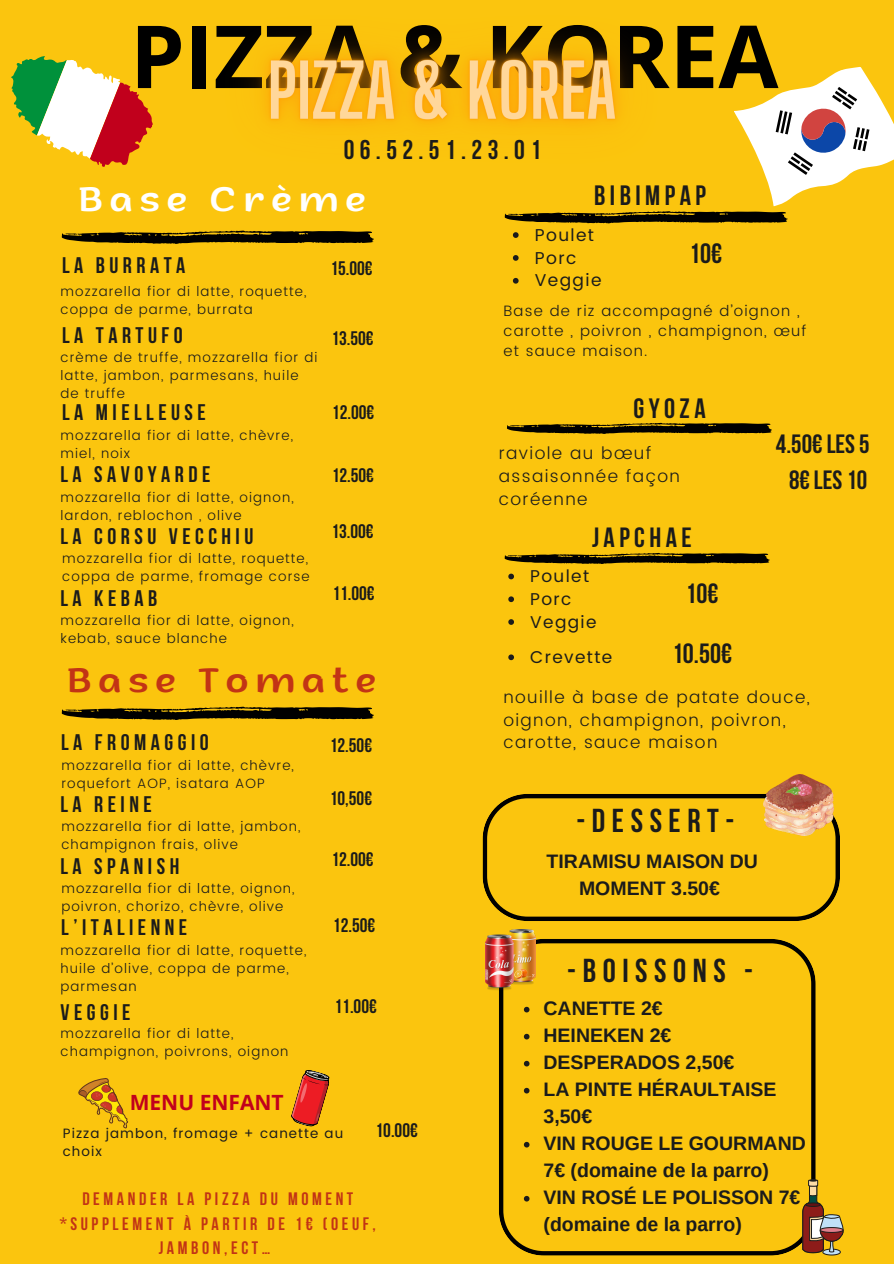
<style>
.page{position:relative;width:894px;height:1264px;background:#fff}
.page>*{position:absolute;margin:0;border:0;box-sizing:border-box;transform-origin:0 0}
.t1{font:700 87px "Open Sans";color:#000}
.t2{font:34.5px "ZT Arturo";letter-spacing:.2em;color:#c23415}
.t3{font:34.5px "ZT Arturo";letter-spacing:.2em;color:#fff}
.t4{font:700 33px "Bebas Neue";letter-spacing:.2em;color:#1b1b1b}
.t5{font:700 27.9px "Bebas Neue";letter-spacing:.16em;color:#1b1b1b}
.t6{font:700 27.75px "Bebas Neue";letter-spacing:.16em;color:#1b1b1b}
.t7{font:700 27px "Bebas Neue";letter-spacing:.2em;color:#1b1b1b}
.t8{font:700 26.4px "Bebas Neue";color:#1b1b1b}
.t9{font:700 22.5px "Bebas Neue";letter-spacing:.2em;color:#1b1b1b}
.t10{font:700 21px "Open Sans";color:#c1001c}
.t11{font:700 19.5px/27px "Arimo";color:#1b1b1b}
.t12{font:700 19.5px "Bebas Neue";color:#1b1b1b}
.t13{font:700 18px/24.8px "Bebas Neue";letter-spacing:.2em;color:#c23415;text-align:center}
.t14{font:300 17.1px/22.8px "Poppins";letter-spacing:.08em;color:#1b1b1b}
.t15{font:17.1px "Poppins";letter-spacing:.08em;color:#1b1b1b}
.t16{font:300 15px/20px "Poppins";letter-spacing:.08em;color:#1b1b1b}
.t17{font:300 13.5px/18px "Poppins";letter-spacing:.08em;color:#1b1b1b}
.t18{font:13.5px/18px "Poppins";letter-spacing:.08em;color:#1b1b1b}
</style>
<div class="page">
<div style="left:0;top:0;width:893px;height:1263px;background:#fbc50e"></div>
<svg style="left:61px;top:230px;width:313px;height:14px"></svg>
<svg style="left:61px;top:706px;width:313px;height:14px"></svg>
<svg style="left:507px;top:423px;width:265px;height:11px"></svg>
<svg style="left:504px;top:553px;width:266px;height:11px"></svg>
<svg style="left:482px;top:794px;width:357px;height:127px"></svg>
<img style="left:763px;top:774px;width:70px;height:61px">
<svg style="left:498px;top:939px;width:317px;height:316px"></svg>
<svg style="left:523px;top:1006px;width:6px;height:6px"></svg>
<svg style="left:523px;top:1033px;width:6px;height:6px"></svg>
<svg style="left:523px;top:1060px;width:6px;height:6px"></svg>
<svg style="left:523px;top:1087px;width:6px;height:6px"></svg>
<svg style="left:523px;top:1141px;width:6px;height:6px"></svg>
<svg style="left:523px;top:1195px;width:6px;height:6px"></svg>
<img style="left:485px;top:929px;width:51px;height:61px">
<svg style="left:802px;top:1179px;width:41px;height:76px"></svg>
<svg style="left:11px;top:56px;width:142px;height:111px"></svg>
<svg style="left:504px;top:66px;width:389px;height:157px"></svg>
<svg style="left:79px;top:1078px;width:49px;height:50px"></svg>
<svg style="left:291px;top:1070px;width:39px;height:57px"></svg>
<svg style="left:512px;top:232px;width:6px;height:6px"></svg>
<svg style="left:512px;top:255px;width:6px;height:6px"></svg>
<svg style="left:512px;top:278px;width:6px;height:6px"></svg>
<svg style="left:508px;top:573px;width:6px;height:6px"></svg>
<svg style="left:508px;top:596px;width:6px;height:6px"></svg>
<svg style="left:508px;top:619px;width:6px;height:6px"></svg>
<svg style="left:508px;top:654px;width:6px;height:6px"></svg>
<img style="left:264px;top:54px;width:435px;height:163px">
<p class="t1" style="left:130px;top:-5px;width:649px">PIZZA &amp; KOREA</p>
<h5 class="t7" style="left:343px;top:138px;width:199px">06.52.51.23.01</h5>
<p class="t3" style="left:78px;top:186px;width:289px">Base Crème</p>
<h1 class="t5" style="left:594px;top:184px;width:113px">BIBIMPAP</h1>
<p class="t9" style="left:62px;top:256px;width:125px">LA BURRATA</p>
<p class="t12" style="left:330px;top:260px;width:44px">15.00€</p>
<p class="t17" style="left:60px;top:282px;width:247px">mozzarella fior di latte, roquette, coppa de parme, burrata</p>
<p class="t17" style="left:60px;top:348px;width:258px">crème de truffe, mozzarella fior di latte, jambon, parmesans, huile de truffe</p>
<p class="t17" style="left:60px;top:426px;width:234px">mozzarella fior di latte, chèvre, miel, noix</p>
<p class="t9" style="left:62px;top:326px;width:122px">LA TARTUFO</p>
<p class="t12" style="left:331px;top:330px;width:44px">13.50€</p>
<p class="t9" style="left:62px;top:403px;width:145px">LA MIELLEUSE</p>
<p class="t12" style="left:332px;top:404px;width:44px">12.00€</p>
<p class="t9" style="left:60px;top:465px;width:151px">LA SAVOYARDE</p>
<p class="t12" style="left:331px;top:467px;width:44px">12.50€</p>
<p class="t17" style="left:60px;top:488px;width:234px">mozzarella fior di latte, oignon, lardon, reblochon , olive</p>
<p class="t17" style="left:62px;top:549px;width:249px">mozzarella fior di latte, roquette, coppa de parme, fromage corse</p>
<p class="t17" style="left:60px;top:611px;width:234px">mozzarella fior di latte, oignon, kebab, sauce blanche</p>
<p class="t9" style="left:60px;top:527px;width:194px">LA CORSU VECCHIU</p>
<p class="t12" style="left:331px;top:523px;width:44px">13.00€</p>
<h4 class="t9" style="left:60px;top:588px;width:98px">LA KEBAB</h4>
<p class="t12" style="left:332px;top:585px;width:44px">11.00€</p>
<p class="t2" style="left:67px;top:667px;width:310px">Base Tomate</p>
<p class="t9" style="left:61px;top:733px;width:149px">LA FROMAGGIO</p>
<p class="t17" style="left:61px;top:756px;width:234px">mozzarella fior di latte, chèvre, roquefort AOP, isatara AOP</p>
<p class="t17" style="left:61px;top:817px;width:240px">mozzarella fior di latte, jambon, champignon frais, olive</p>
<p class="t17" style="left:61px;top:879px;width:234px">mozzarella fior di latte, oignon, poivron, chorizo, chèvre, olive</p>
<p class="t9" style="left:60px;top:795px;width:93px">LA REINE</p>
<p class="t9" style="left:60px;top:856px;width:120px">LA SPANISH</p>
<p class="t9" style="left:61px;top:918px;width:127px">L’ITALIENNE</p>
<p class="t17" style="left:60px;top:941px;width:247px">mozzarella fior di latte, roquette, huile d’olive, coppa de parme, parmesan</p>
<p class="t9" style="left:60px;top:1003px;width:71px">VEGGIE</p>
<p class="t17" style="left:60px;top:1024px;width:229px">mozzarella fior di latte, champignon, poivrons, oignon</p>
<p class="t12" style="left:330px;top:737px;width:44px">12.50€</p>
<p class="t12" style="left:330px;top:790px;width:44px">10,50€</p>
<p class="t12" style="left:331px;top:851px;width:44px">12.00€</p>
<p class="t12" style="left:333px;top:917px;width:44px">12.50€</p>
<p class="t12" style="left:334px;top:998px;width:44px">11.00€</p>
<p class="t10" style="left:130px;top:1087px;width:155px">MENU ENFANT</p>
<h5 class="t18" style="left:63px;top:1124px;width:282px">Pizza jambon, fromage + canette au choix</h5>
<p class="t12" style="left:375px;top:1122px;width:44px">10.00€</p>
<p class="t13" style="left:82px;top:1187px;width:272px">DEMANDER LA PIZZA DU MOMENT</p>
<p class="t13" style="left:60px;top:1212px;width:317px">*SUPPLEMENT À PARTIR DE 1€ (OEUF,<br>JAMBON,ECT…</p>
<p class="t15" style="left:534px;top:225px;width:61px">Poulet</p>
<p class="t15" style="left:534px;top:248px;width:43px">Porc</p>
<p class="t15" style="left:534px;top:270px;width:68px">Veggie</p>
<p class="t5" style="left:688px;top:242px;width:35px">10€</p>
<h5 class="t16" style="left:503px;top:300px;width:304px">Base de riz accompagné d’oignon , carotte , poivron , champignon, œuf et sauce maison.</h5>
<p class="t5" style="left:633px;top:397px;width:74px">GYOZA</p>
<p class="t8" style="left:775px;top:433px;width:95px">4.50€LES5</p>
<p class="t14" style="left:498px;top:441px;width:154px">raviole au bœuf</p>
<p class="t14" style="left:498px;top:464px;width:182px">assaisonnée façon coréenne</p>
<p class="t8" style="left:788px;top:469px;width:80px">8€LES10</p>
<h6 class="t6" style="left:592px;top:526px;width:101px">JAPCHAE</h6>
<h6 class="t15" style="left:530px;top:566px;width:60px">Poulet</h6>
<p class="t15" style="left:530px;top:589px;width:43px">Porc</p>
<h5 class="t15" style="left:530px;top:612px;width:68px">Veggie</h5>
<p class="t6" style="left:685px;top:582px;width:34px">10€</p>
<p class="t15" style="left:530px;top:647px;width:83px">Crevette</p>
<h5 class="t6" style="left:671px;top:641px;width:62px">10.50€</h5>
<p class="t14" style="left:503px;top:685px;width:307px">nouille à base de patate douce, oignon, champignon, poivron, carotte, sauce maison</p>
<h6 class="t4" style="left:576px;top:807px;width:160px">-DESSERT-</h6>
<p class="t11" style="left:546px;top:848px;width:213px;text-align:center">TIRAMISU MAISON DU<br>MOMENT 3.50€</p>
<h6 class="t4" style="left:567px;top:956px;width:187px">-BOISSONS -</h6>
<h4 class="t11" style="left:543px;top:994px;width:121px">CANETTE 2€</h4>
<p class="t11" style="left:543px;top:1021px;width:129px">HEINEKEN 2€</p>
<p class="t11" style="left:543px;top:1048px;width:192px">DESPERADOS 2,50€</p>
<p class="t11" style="left:543px;top:1075px;width:234px">LA PINTE HÉRAULTAISE<br>3,50€</p>
<p class="t11" style="left:543px;top:1129px;width:264px">VIN ROUGE LE GOURMAND<br>7€ (domaine de la parro)</p>
<p class="t11" style="left:543px;top:1183px;width:258px">VIN ROSÉ LE POLISSON 7€ (domaine de la parro)</p>
</div>
